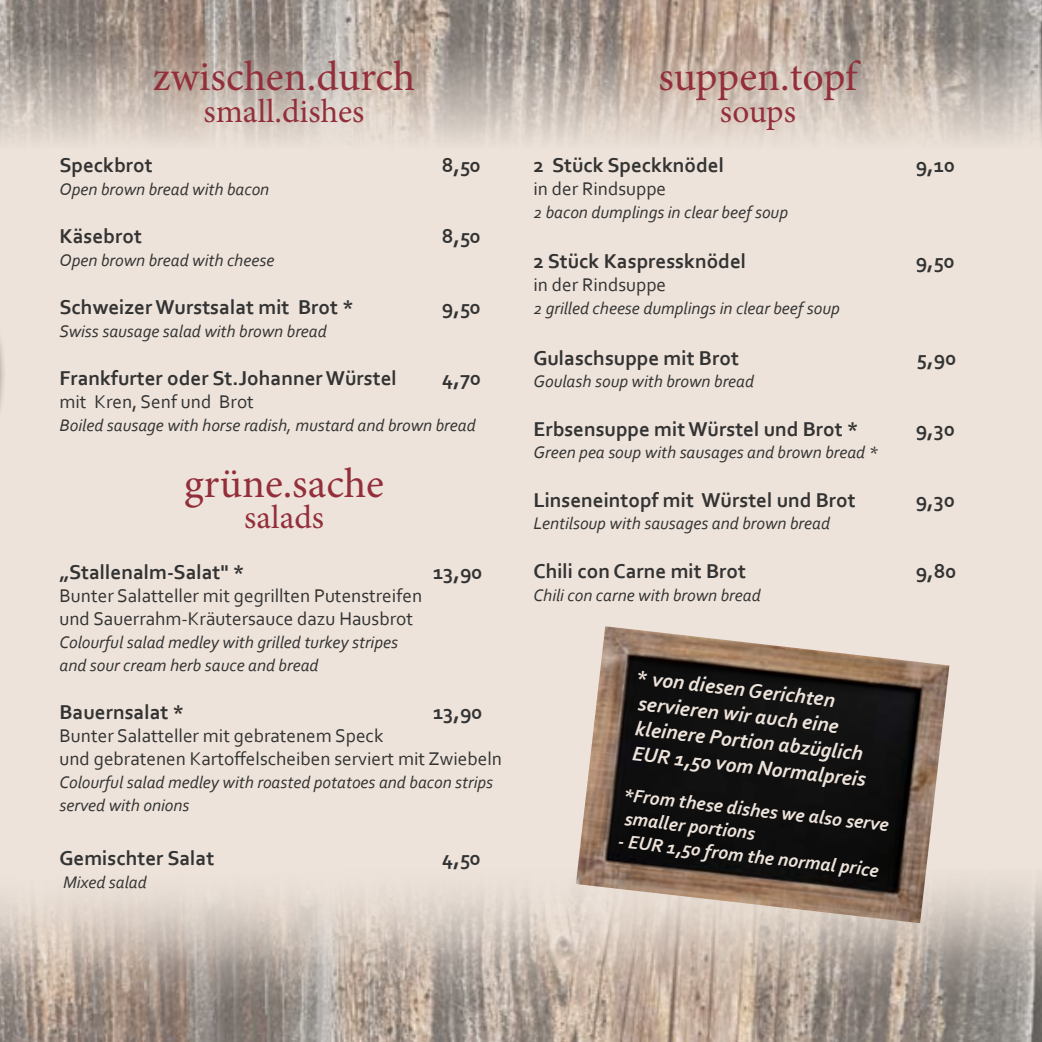
<style>
.page{position:relative;width:1042px;height:1042px;background:#ede3da}
.page>*{position:absolute;margin:0;border:0;box-sizing:border-box;transform-origin:0 0}
.t1{font:42px "Minion Pro";letter-spacing:-.005em;color:#932f3b}
.t2{font:33.25px "Minion Pro";color:#932f3b}
.t3{font:700 21px "Corbel";color:#333}
.t4{font:italic 700 21px/25.2px "Corbel";color:#ede3da}
.t5{font:19.25px/23.1px "Corbel";color:#333}
.t6{font:italic 700 19.25px/22.6px "Corbel";color:#ede3da}
.t7{font:italic 17.5px/22.8px "Corbel";color:#333}
.s1{font-style:normal}
</style>
<div class="page">
<img style="left:0;top:0;width:1042px;height:142px">
<img style="left:0;top:882px;width:1042px;height:160px">
<div style="left:0;top:202px;width:6px;height:392px;background:#000;opacity:.75"></div>
<img style="left:576px;top:626px;width:373px;height:297px">
<h1 class="t1" style="left:153px;top:49px;width:264px">zwischen.durch</h1>
<h2 class="t2" style="left:204px;top:89px;width:162px">small.dishes</h2>
<p class="t3" style="left:60px;top:152px;width:95px">Speckbrot</p>
<p class="t3" style="left:442px;top:152px;width:41px">8,50</p>
<p class="t7" style="left:60px;top:177px;width:211px">Open brown bread with bacon</p>
<p class="t3" style="left:60px;top:223px;width:84px">Käsebrot</p>
<p class="t3" style="left:442px;top:223px;width:41px">8,50</p>
<p class="t7" style="left:60px;top:248px;width:216px">Open brown bread with cheese</p>
<p class="t3" style="left:60px;top:294px;width:296px">Schweizer Wurstsalat mit Brot *</p>
<p class="t3" style="left:442px;top:294px;width:40px">9,50</p>
<p class="t7" style="left:60px;top:319px;width:269px">Swiss sausage salad with brown bread</p>
<p class="t3" style="left:60px;top:365px;width:339px">Frankfurter oder St.Johanner Würstel</p>
<p class="t3" style="left:442px;top:365px;width:40px">4,70</p>
<p class="t5" style="left:60px;top:390px;width:196px">mit Kren, Senf und Brot</p>
<p class="t7" style="left:60px;top:413px;width:418px">Boiled sausage with horse radish, mustard and brown bread</p>
<h1 class="t1" style="left:184px;top:455px;width:201px">grüne.sache</h1>
<h2 class="t2" style="left:244px;top:495px;width:81px">salads</h2>
<p class="t3" style="left:60px;top:559px;width:186px">„Stallenalm-Salat" *</p>
<p class="t3" style="left:433px;top:559px;width:51px">13,90</p>
<p class="t5" style="left:60px;top:583px;width:364px">Bunter Salatteller mit gegrillten Putenstreifen und Sauerrahm-Kräutersauce dazu Hausbrot</p>
<p class="t7" style="left:60px;top:630px;width:340px">Colourful salad medley with grilled turkey stripes and sour cream herb sauce and bread</p>
<p class="t3" style="left:60px;top:699px;width:126px">Bauernsalat *</p>
<p class="t3" style="left:433px;top:699px;width:51px">13,90</p>
<p class="t5" style="left:60px;top:723px;width:444px">Bunter Salatteller mit gebratenem Speck<br>und gebratenen Kartoffelscheiben serviert mit Zwiebeln</p>
<p class="t7" style="left:60px;top:770px;width:435px">Colourful salad medley with roasted potatoes and bacon strips served with onions</p>
<p class="t3" style="left:60px;top:845px;width:156px">Gemischter Salat</p>
<p class="t3" style="left:442px;top:845px;width:40px">4,50</p>
<p class="t7" style="left:63px;top:870px;width:85px">Mixed salad</p>
<h1 class="t1" style="left:658px;top:49px;width:200px">suppen.topf</h1>
<h2 class="t2" style="left:720px;top:89px;width:77px">soups</h2>
<p class="t3" style="left:533px;top:152px;width:192px">2 Stück Speckknödel</p>
<p class="t3" style="left:915px;top:152px;width:41px">9,10</p>
<p class="t5" style="left:533px;top:177px;width:134px">in der Rindsuppe</p>
<p class="t7" style="left:533px;top:200px;width:256px">2 bacon dumplings in clear beef soup</p>
<p class="t3" style="left:533px;top:248px;width:214px">2 Stück Kaspressknödel</p>
<p class="t3" style="left:915px;top:248px;width:40px">9,50</p>
<p class="t5" style="left:533px;top:273px;width:134px">in der Rindsuppe</p>
<p class="t7" style="left:533px;top:296px;width:308px">2 grilled cheese dumplings in clear beef soup</p>
<p class="t3" style="left:533px;top:344px;width:207px">Gulaschsuppe mit Brot</p>
<p class="t3" style="left:917px;top:344px;width:41px">5,90</p>
<p class="t7" style="left:533px;top:370px;width:222px">Goulash soup with brown bread</p>
<p class="t3" style="left:533px;top:416px;width:326px">Erbsensuppe mit Würstel und Brot *</p>
<p class="t3" style="left:915px;top:416px;width:41px">9,30</p>
<p class="t7" style="left:533px;top:441px;width:346px">Green pea soup with sausages and brown bread *</p>
<p class="t3" style="left:533px;top:487px;width:324px">Linseneintopf mit Würstel und Brot</p>
<p class="t3" style="left:915px;top:487px;width:41px">9,30</p>
<p class="t7" style="left:533px;top:512px;width:298px">Lentilsoup with sausages and brown bread</p>
<p class="t3" style="left:533px;top:558px;width:214px">Chili con Carne mit Brot</p>
<p class="t3" style="left:915px;top:558px;width:42px">9,80</p>
<p class="t7" style="left:533px;top:583px;width:229px">Chili con carne with brown bread</p>
<p class="t4" style="left:638px;top:665px;width:240px;rotate:6deg"><span class="s1">*</span> von diesen Gerichten servieren wir auch eine kleinere Portion abzüglich<br>EUR 1,50 vom Normalpreis</p>
<p class="t6" style="left:624px;top:784px;width:269px;rotate:6deg">*From these dishes we also serve smaller portions</p>
<p class="t6" style="left:619px;top:830px;width:264px;rotate:6deg">- EUR 1,50 from the normal price</p>
</div>
